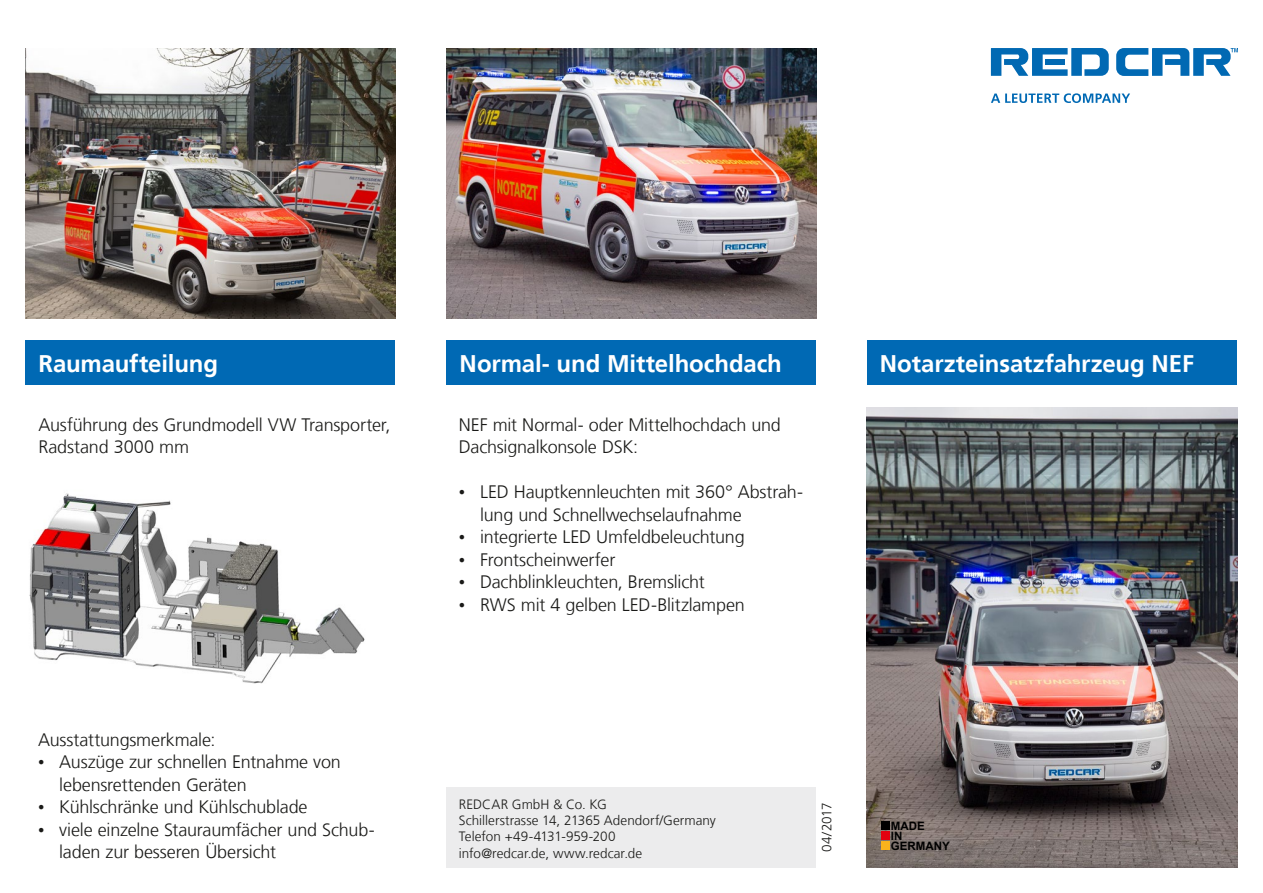
<style>
.page{position:relative;width:1263px;height:893px;background:#fff}
.page>*{position:absolute;margin:0;border:0;box-sizing:border-box;transform-origin:0 0}
.t1{font:700 24px "Frutiger";letter-spacing:-.005em;color:#fff}
.t2{font:300 18px/22.5px "Frutiger";letter-spacing:-.01em;color:#1a1a18}
.t3{font:300 13.5px/16.2px "Frutiger";color:#1a1a18}
.t4{font:700 11.55px/10.1px "Arial";color:#000}
.s1{font-family:"Times New Roman";font-weight:400}
</style>
<div class="page">
<svg style="left:1116px;top:48px;width:122px;height:28px"></svg>
<svg style="left:991px;top:48px;width:118px;height:28px"></svg>
<svg style="left:991px;top:93px;width:139px;height:10px"></svg>
<img style="left:867px;top:407px;width:370px;height:460px">
<img style="left:446px;top:48px;width:370px;height:270px">
<div style="left:881px;top:821px;width:9px;height:9px;background:#000"></div>
<div style="left:881px;top:831px;width:9px;height:9px;background:#e3000f"></div>
<div style="left:881px;top:841px;width:9px;height:9px;background:#f9b31d"></div>
<div style="left:867px;top:340px;width:370px;height:45px;background:#0069b4"></div>
<div style="left:446px;top:787px;width:370px;height:80px;background:#ececed"></div>
<div style="left:446px;top:340px;width:370px;height:45px;background:#0069b4"></div>
<div style="left:25px;top:340px;width:370px;height:45px;background:#0069b4"></div>
<img style="left:29px;top:493px;width:336px;height:191px">
<img style="left:26px;top:48px;width:369px;height:270px">
<h1 class="t1" style="left:39px;top:349px;width:181px">Raumaufteilung</h1>
<h1 class="t1" style="left:460px;top:349px;width:324px">Normal- und Mittelhochdach</h1>
<h1 class="t1" style="left:880px;top:349px;width:316px">Notarzteinsatzfahrzeug NEF</h1>
<p class="t2" style="left:39px;top:413px;width:354px">Ausführung des Grundmodell VW Transporter,<br>Radstand 3000 mm</p>
<p class="t2" style="left:38px;top:728px;width:179px">Ausstattungsmerkmale:</p>
<p class="t2" style="left:59px;top:751px;width:283px;text-indent:-21px"><span class="s1">•</span> Auszüge zur schnellen Entnahme von lebensrettenden Geräten</p>
<p class="t2" style="left:38px;top:796px;width:271px"><span class="s1">•</span> Kühlschränke und Kühlschublade</p>
<p class="t2" style="left:59px;top:818px;width:317px;text-indent:-21px"><span class="s1">•</span> viele einzelne Stauraumfächer und Schub&shy;laden zur besseren Übersicht</p>
<p class="t2" style="left:459px;top:413px;width:324px">NEF mit Normal- oder Mittelhochdach und<br>Dachsignalkonsole DSK:</p>
<p class="t2" style="left:480px;top:481px;width:324px;text-indent:-21px"><span class="s1">•</span> LED Hauptkennleuchten mit 360° Abstrah&shy;lung und Schnellwechselaufnahme</p>
<p class="t2" style="left:459px;top:526px;width:287px"><span class="s1">•</span> integrierte LED Umfeldbeleuchtung</p>
<p class="t2" style="left:459px;top:548px;width:158px"><span class="s1">•</span> Frontscheinwerfer</p>
<p class="t2" style="left:459px;top:571px;width:247px"><span class="s1">•</span> Dachblinkleuchten, Bremslicht</p>
<p class="t2" style="left:459px;top:593px;width:287px"><span class="s1">•</span> RWS mit 4 gelben LED-Blitzlampen</p>
<p class="t3" style="left:459px;top:796px;width:258px">REDCAR GmbH &amp; Co. KG<br>Schillerstrasse 14, 21365 Adendorf/Germany<br>Telefon +49-4131-959-200<br>info@redcar.de, www.redcar.de</p>
<p class="t3" style="left:819px;top:851px;width:50px;rotate:-90deg">04/2017</p>
<p class="t4" style="left:891px;top:821px;width:61px">MADE<br>IN<br>GERMANY</p>
</div>
